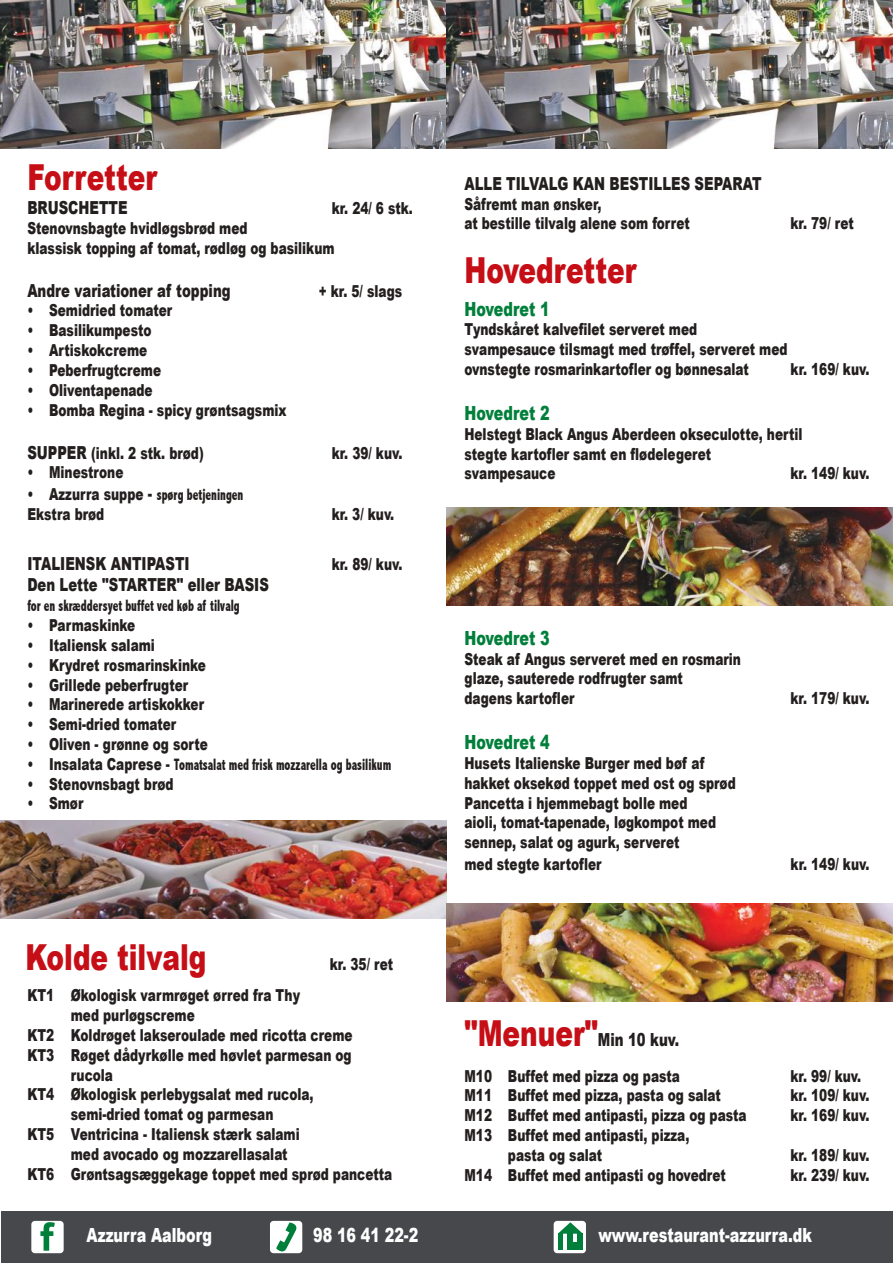
<style>
.page{position:relative;width:893px;height:1263px;background:#fff}
.page>*{position:absolute;margin:0;border:0;box-sizing:border-box;transform-origin:0 0}
.t1{font:900 35.85px "Arial";color:#c60e16;scale:.74 1}
.t2{font:900 19.5px "Arial";color:#fff;scale:.74 1}
.t3{font:900 19.5px "Arial";color:#007f3b;scale:.74 1}
.t4{font:900 18px "Arial";color:#241f1f;scale:.74 1}
.t5{font:900 16.5px/19.8px "Arial";color:#241f1f;scale:.74 1}
.t6{font:800 condensed 16.5px "Abadi";color:#241f1f;scale:.74 1}
.s1{font-size:18px}
.s2{font-family:"Arial";font-weight:900;font-stretch:normal}
.s3{font-family:"Arial";font-weight:900;font-stretch:normal;font-size:18px}
.s4{font-size:35.85px;color:#c60e16}
</style>
<div class="page">
<div style="left:1px;top:1211px;width:892px;height:52px;background:#46484c"></div>
<div style="left:554px;top:1221px;width:32px;height:32px;background:#fff;border-radius:4px"></div>
<div style="left:578px;top:1233px;width:5px;height:17px;background:#007f3b"></div>
<svg style="left:558px;top:1222px;width:24px;height:12px"></svg>
<div style="left:558px;top:1233px;width:5px;height:17px;background:#007f3b"></div>
<div style="left:568px;top:1233px;width:5px;height:17px;background:#007f3b"></div>
<div style="left:569px;top:1242px;width:13px;height:8px;background:#007f3b"></div>
<div style="left:31px;top:1221px;width:33px;height:32px;background:#fff;border-radius:4px"></div>
<svg style="left:40px;top:1222px;width:15px;height:29px"></svg>
<div style="left:270px;top:1221px;width:32px;height:32px;background:#fff;border-radius:4px"></div>
<svg style="left:276px;top:1222px;width:20px;height:29px"></svg>
<img style="left:0;top:0;width:893px;height:149px">
<img style="left:447px;top:507px;width:446px;height:98px">
<img style="left:0;top:820px;width:446px;height:98px">
<img style="left:446px;top:903px;width:446px;height:98px">
<h1 class="t1" style="left:27px;top:152px;width:177px">Forretter</h1>
<p class="t4" style="left:27px;top:194px;width:137px">BRUSCHETTE</p>
<p class="t5" style="left:332px;top:198px;width:111px">kr. 24/ 6 stk.</p>
<p class="t5" style="left:27px;top:217px;width:417px">Stenovnsbagte hvidløgsbrød med<br>klassisk topping af tomat, rødløg og basilikum</p>
<p class="t4" style="left:27px;top:277px;width:276px">Andre variationer af topping</p>
<p class="t5" style="left:319px;top:280px;width:114px">+ kr. 5/ slags</p>
<p class="t5" style="left:27px;top:300px;width:197px">• Semidried tomater</p>
<p class="t5" style="left:27px;top:320px;width:169px">• Basilikumpesto</p>
<p class="t5" style="left:27px;top:340px;width:163px">• Artiskokcreme</p>
<p class="t5" style="left:27px;top:360px;width:182px">• Peberfrugtcreme</p>
<p class="t5" style="left:27px;top:379px;width:171px">• Oliventapenade</p>
<p class="t5" style="left:27px;top:399px;width:352px">• Bomba Regina - spicy grøntsagsmix</p>
<p class="t5" style="left:27px;top:442px;width:240px"><span class="s1">SUPPER</span> (inkl. 2 stk. brød)</p>
<p class="t5" style="left:332px;top:442px;width:97px">kr. 39/ kuv.</p>
<p class="t5" style="left:27px;top:462px;width:131px">• Minestrone</p>
<p class="t6" style="left:27px;top:485px;width:293px"><span class="s2">• Azzurra suppe</span> <span class="s3">-</span> spørg betjeningen</p>
<p class="t5" style="left:27px;top:503px;width:106px">Ekstra brød</p>
<p class="t5" style="left:332px;top:503px;width:86px">kr. 3/ kuv.</p>
<p class="t4" style="left:27px;top:550px;width:221px">ITALIENSK ANTIPASTI</p>
<p class="t5" style="left:332px;top:554px;width:97px">kr. 89/ kuv.</p>
<p class="t4" style="left:27px;top:572px;width:328px">Den Lette "STARTER" eller BASIS</p>
<p class="t6" style="left:27px;top:596px;width:289px">for en skræddersyet buffet ved køb af tilvalg</p>
<p class="t5" style="left:27px;top:615px;width:147px">• Parmaskinke</p>
<p class="t5" style="left:27px;top:635px;width:174px">• Italiensk salami</p>
<p class="t5" style="left:27px;top:654px;width:243px">• Krydret rosmarinskinke</p>
<p class="t5" style="left:27px;top:674px;width:219px">• Grillede peberfrugter</p>
<p class="t5" style="left:27px;top:694px;width:240px">• Marinerede artiskokker</p>
<p class="t5" style="left:27px;top:714px;width:203px">• Semi-dried tomater</p>
<p class="t5" style="left:27px;top:734px;width:246px">• Oliven - grønne og sorte</p>
<p class="t6" style="left:27px;top:755px;width:493px"><span class="s2">• Insalata Caprese -</span> Tomatsalat med frisk mozzarella og basilikum</p>
<p class="t5" style="left:27px;top:773px;width:199px">• Stenovnsbagt brød</p>
<p class="t5" style="left:27px;top:793px;width:77px">• Smør</p>
<h1 class="t1" style="left:26px;top:931px;width:246px">Kolde tilvalg</h1>
<p class="t5" style="left:330px;top:953px;width:87px">kr. 35/ ret</p>
<p class="t5" style="left:27px;top:985px;width:370px">KT1 Økologisk varmrøget ørred fra Thy</p>
<p class="t5" style="left:71px;top:1005px;width:169px">med purløgscreme</p>
<p class="t5" style="left:27px;top:1025px;width:441px">KT2 Koldrøget lakseroulade med ricotta creme</p>
<p class="t5" style="left:27px;top:1044px;width:440px">KT3 Røget dådyrkølle med høvlet parmesan og</p>
<p class="t5" style="left:71px;top:1064px;width:59px">rucola</p>
<p class="t5" style="left:27px;top:1084px;width:388px">KT4 Økologisk perlebygsalat med rucola,</p>
<p class="t5" style="left:71px;top:1104px;width:275px">semi-dried tomat og parmesan</p>
<p class="t5" style="left:27px;top:1124px;width:370px">KT5 Ventricina - Italiensk stærk salami</p>
<p class="t5" style="left:71px;top:1143px;width:294px">med avocado og mozzarellasalat</p>
<p class="t5" style="left:27px;top:1163px;width:495px">KT6 Grøntsagsæggekage toppet med sprød pancetta</p>
<p class="t4" style="left:464px;top:170px;width:403px">ALLE TILVALG KAN BESTILLES SEPARAT</p>
<p class="t5" style="left:464px;top:193px;width:306px">Såfremt man ønsker,<br>at bestille tilvalg alene som forret</p>
<h1 class="t1" style="left:464px;top:244px;width:234px">Hovedretter</h1>
<p class="t5" style="left:790px;top:213px;width:87px">kr. 79/ ret</p>
<p class="t3" style="left:464px;top:294px;width:117px">Hovedret 1</p>
<p class="t5" style="left:464px;top:319px;width:438px">Tyndskåret kalvefilet serveret med svampesauce tilsmagt med trøffel, serveret med ovnstegte rosmarinkartofler og bønnesalat</p>
<p class="t5" style="left:791px;top:359px;width:108px">kr. 169/ kuv.</p>
<p class="t3" style="left:464px;top:399px;width:117px">Hovedret 2</p>
<p class="t5" style="left:464px;top:424px;width:458px">Helstegt Black Angus Aberdeen okseculotte, hertil stegte kartofler samt en flødelegeret svampesauce</p>
<p class="t5" style="left:790px;top:463px;width:108px">kr. 149/ kuv.</p>
<p class="t3" style="left:464px;top:624px;width:117px">Hovedret 3</p>
<p class="t5" style="left:464px;top:648px;width:375px">Steak af Angus serveret med en rosmarin glaze, sauterede rodfrugter samt<br>dagens kartofler</p>
<p class="t5" style="left:790px;top:688px;width:108px">kr. 179/ kuv.</p>
<p class="t3" style="left:464px;top:728px;width:117px">Hovedret 4</p>
<p class="t5" style="left:464px;top:753px;width:368px">Husets Italienske Burger med bøf af hakket oksekød toppet med ost og sprød Pancetta i hjemmebagt bolle med<br>aioli, tomat-tapenade, løgkompot med sennep, salat og agurk, serveret</p>
<p class="t5" style="left:464px;top:853px;width:187px">med stegte kartofler</p>
<p class="t5" style="left:791px;top:853px;width:108px">kr. 149/ kuv.</p>
<p class="t4" style="left:464px;top:1026px;width:292px"><span class="s4">"Menuer"</span>Min 10 kuv.</p>
<p class="t5" style="left:464px;top:1065px;width:293px">M10 Buffet med pizza og pasta</p>
<p class="t5" style="left:790px;top:1065px;width:97px">kr. 99/ kuv.</p>
<p class="t5" style="left:464px;top:1085px;width:348px">M11 Buffet med pizza, pasta og salat</p>
<p class="t5" style="left:790px;top:1085px;width:108px">kr. 109/ kuv.</p>
<p class="t5" style="left:464px;top:1105px;width:383px">M12 Buffet med antipasti, pizza og pasta</p>
<p class="t5" style="left:790px;top:1105px;width:108px">kr. 169/ kuv.</p>
<p class="t5" style="left:508px;top:1125px;width:247px;text-indent:-43px">M13 Buffet med antipasti, pizza, pasta og salat</p>
<p class="t5" style="left:790px;top:1144px;width:108px">kr. 189/ kuv.</p>
<p class="t5" style="left:464px;top:1164px;width:355px">M14 Buffet med antipasti og hovedret</p>
<p class="t5" style="left:790px;top:1164px;width:108px">kr. 239/ kuv.</p>
<p class="t2" style="left:87px;top:1221px;width:171px">Azzurra Aalborg</p>
<p class="t2" style="left:313px;top:1221px;width:144px">98 16 41 22-2</p>
<p class="t2" style="left:598px;top:1221px;width:290px">www.restaurant-azzurra.dk</p>
</div>
